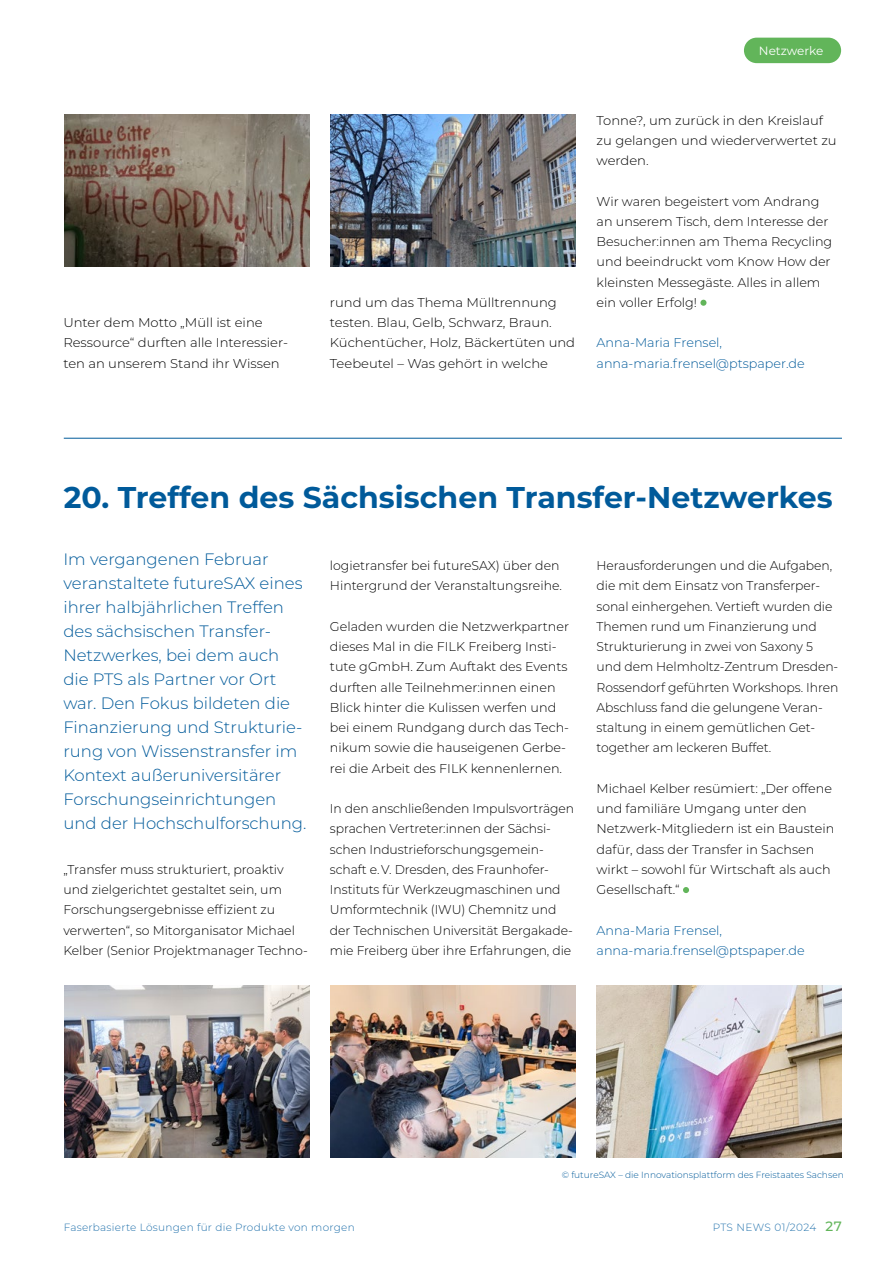
<style>
.page{position:relative;width:893px;height:1263px;background:#fff}
.page>*{position:absolute;margin:0;border:0;box-sizing:border-box;transform-origin:0 0}
.Headline{font:700 30px "Montserrat";color:#005a9a}
.t1{font:300 16.5px/24px "Montserrat";color:#005a9a}
.t2{font:300 12.75px/20.2px "Montserrat";color:#000}
.t3{font:300 12.75px "Montserrat";color:#005a9a}
.t4{font:12px "Montserrat";letter-spacing:-.005em;color:#fff}
.t5{font:300 10.5px "Montserrat";letter-spacing:.025em;color:#2473ad}
.t6{font:300 9px "Montserrat";color:#005a9a}
.s1{font-weight:500;font-size:13.5px;color:#62b55a}
</style>
<div class="page">
<div style="left:744px;top:38px;width:97px;height:25px;background:#62b55a;border-radius:13px"></div>
<svg style="left:683px;top:887px;width:6px;height:6px"></svg>
<hr style="left:64px;top:438px;width:778px;height:1px;background:#005a9a">
<svg style="left:700px;top:300px;width:6px;height:6px"></svg>
<img style="left:64px;top:115px;width:246px;height:151px">
<img style="left:64px;top:986px;width:246px;height:171px">
<img style="left:330px;top:115px;width:245px;height:151px">
<img style="left:330px;top:986px;width:245px;height:171px">
<img style="left:597px;top:986px;width:245px;height:171px">
<p class="t2" style="left:63px;top:312px;width:226px">Unter dem Motto „Müll ist eine<br>Ressource“ durften alle Interessier&shy;ten an unserem Stand ihr Wissen</p>
<p class="t4" style="left:759px;top:42px;width:66px">Netzwerke</p>
<p class="t2" style="left:330px;top:292px;width:247px">rund um das Thema Mülltrennung testen. Blau, Gelb, Schwarz, Braun.<br>Küchentücher, Holz, Bäckertüten und Teebeutel – Was gehört in welche</p>
<p class="t2" style="left:597px;top:109px;width:242px">Tonne?, um zurück in den Kreislauf zu gelangen und wiederverwertet zu werden.</p>
<p class="t2" style="left:597px;top:190px;width:237px">Wir waren begeistert vom Andrang an unserem Tisch, dem Interesse der<br>Besucher:innen am Thema Recycling und beeindruckt vom Know How der kleinsten Messegäste. Alles in allem ein voller Erfolg!</p>
<p class="t3" style="left:597px;top:334px;width:127px">Anna-Maria Frensel,</p>
<p class="t3" style="left:597px;top:354px;width:210px">anna-maria.frensel@ptspaper.de</p>
<p class="Headline" style="left:64px;top:476px;width:770px">20. Treffen des Sächsischen Transfer-Netzwerkes</p>
<p class="t1" style="left:63px;top:547px;width:243px">Im vergangenen Februar veranstaltete futureSAX eines ihrer halbjährlichen Treffen des sächsischen Transfer-<br>Netzwerkes, bei dem auch die PTS als Partner vor Ort war. Den Fokus bildeten die<br>Finanzierung und Strukturie&shy;rung von Wissenstransfer im<br>Kontext außeruniversitärer<br>Forschungseinrichtungen und der Hochschulforschung.</p>
<p class="t2" style="left:63px;top:859px;width:246px">„Transfer muss strukturiert, proaktiv und zielgerichtet gestaltet sein, um Forschungsergebnisse effizient zu verwerten“, so Mitorganisator Michael Kelber (Senior Projektmanager Techno-</p>
<p class="t2" style="left:330px;top:555px;width:232px">logietransfer bei futureSAX) über den<br>Hintergrund der Veranstaltungsreihe.</p>
<p class="t2" style="left:330px;top:616px;width:241px">Geladen wurden die Netzwerkpartner dieses Mal in die FILK Freiberg Insti&shy;tute gGmbH. Zum Auftakt des Events durften alle Teilnehmer:innen einen Blick hinter die Kulissen werfen und bei einem Rundgang durch das Tech&shy;nikum sowie die hauseigenen Gerbe&shy;rei die Arbeit des FILK kennenlernen.</p>
<p class="t2" style="left:330px;top:798px;width:246px">In den anschließenden Impulsvorträgen sprachen Vertreter:innen der Sächsi&shy;schen Industrieforschungsgemein&shy;schaft e. V. Dresden, des Fraunhofer-Instituts für Werkzeugmaschinen und Umformtechnik (IWU) Chemnitz und der Technischen Universität Bergakade&shy;mie Freiberg über ihre Erfahrungen, die</p>
<p class="t2" style="left:597px;top:555px;width:243px">Herausforderungen und die Aufgaben, die mit dem Einsatz von Transferper&shy;sonal einhergehen. Vertieft wurden die Themen rund um Finanzierung und Strukturierung in zwei von Saxony 5 und dem Helmholtz-Zentrum Dresden-Rossendorf geführten Workshops. Ihren Abschluss fand die gelungene Veran&shy;staltung in einem gemütlichen Get&shy;together am leckeren Buffet.</p>
<p class="t2" style="left:597px;top:778px;width:239px">Michael Kelber resümiert: „Der offene und familiäre Umgang unter den Netzwerk-Mitgliedern ist ein Baustein dafür, dass der Transfer in Sachsen wirkt – sowohl für Wirtschaft als auch Gesellschaft.“</p>
<p class="t3" style="left:597px;top:921px;width:127px">Anna-Maria Frensel,</p>
<p class="t3" style="left:597px;top:942px;width:210px">anna-maria.frensel@ptspaper.de</p>
<p class="t6" style="left:562px;top:1168px;width:284px">© futureSAX – die Innovationsplattform des Freistaates Sachsen</p>
<p class="t5" style="left:64px;top:1220px;width:292px">Faserbasierte Lösungen für die Produkte von morgen</p>
<p class="t5" style="left:713px;top:1220px;width:131px">PTS NEWS 01/2024 <span class="s1">27</span></p>
</div>
